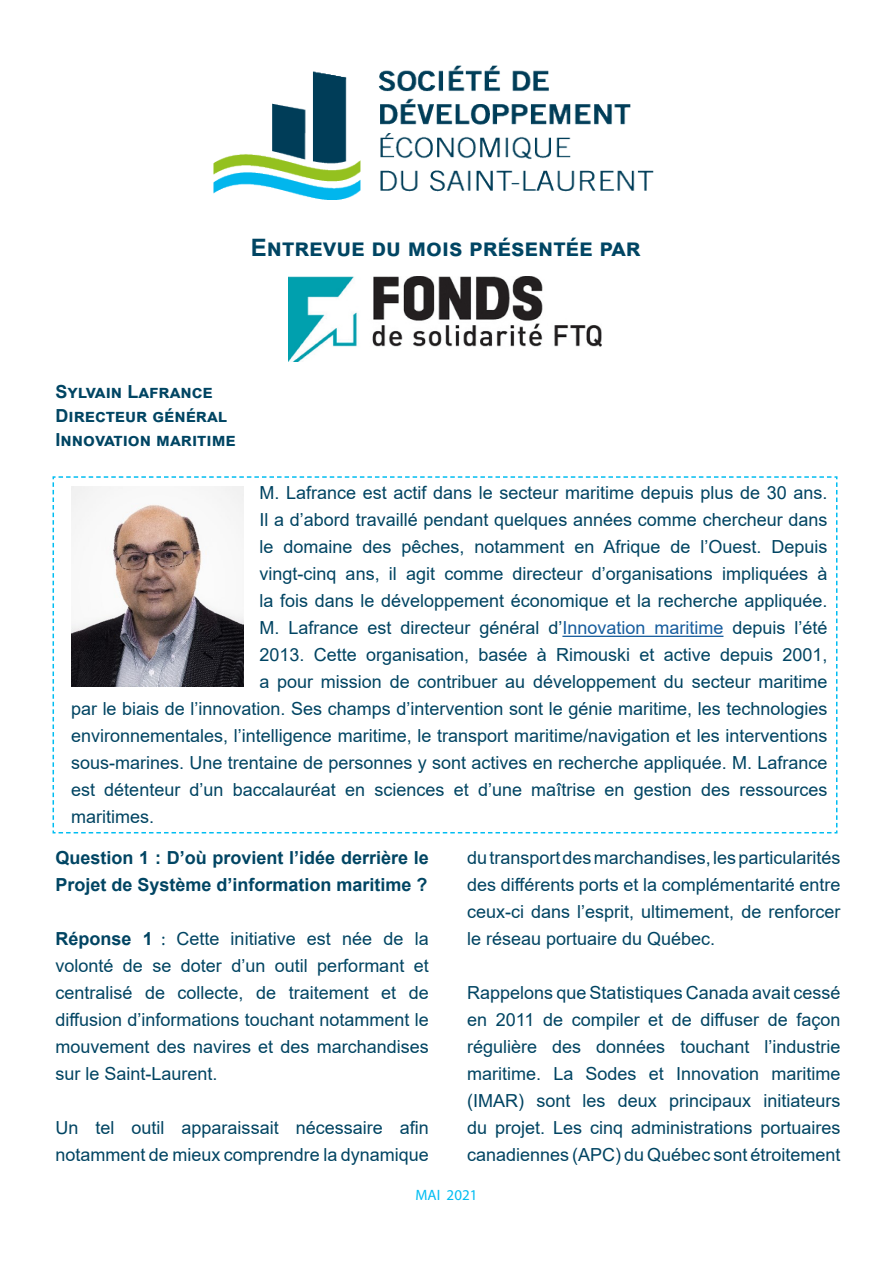
<style>
.page{position:relative;width:893px;height:1263px;background:#fff}
.page>*{position:absolute;margin:0;border:0;box-sizing:border-box;transform-origin:0 0}
.t1{font:700 24px "Arial";color:#004563}
.t2{font:18px/27px "Arial";color:#004462;text-align:justify}
.t3{font:700 18px/27px "Arial";color:#004563}
.t4{font:700 18px "Arial";letter-spacing:.025em;color:#004563}
.t5{font:15px "Myriad Pro";color:#00bdf2}
.s1{color:#175d9e}
.s2{font-weight:700}
.s3{font-family:"Myriad Pro"}
</style>
<div class="page">
<svg style="left:52px;top:476px;width:786px;height:358px"></svg>
<img style="left:72px;top:486px;width:172px;height:200px">
<img style="left:289px;top:276px;width:312px;height:85px">
<img style="left:214px;top:66px;width:440px;height:134px">
<p class="t1" style="left:251px;top:230px;width:386px">Entrevue du mois présentée par</p>
<p class="t4" style="left:55px;top:379px;width:159px">Sylvain Lafrance</p>
<p class="t3" style="left:55px;top:402px;width:173px">Directeur général</p>
<p class="t3" style="left:55px;top:426px;width:182px">Innovation maritime</p>
<p class="t2" style="left:259px;top:479px;width:570px">M. Lafrance est actif dans le secteur maritime depuis plus de 30 ans.</p>
<p class="t2" style="left:259px;top:506px;width:570px">Il a d’abord travaillé pendant quelques années comme chercheur dans</p>
<p class="t2" style="left:259px;top:533px;width:570px">le domaine des pêches, notamment en Afrique de l’Ouest. Depuis</p>
<p class="t2" style="left:259px;top:560px;width:570px">vingt-cinq ans, il agit comme directeur d’organisations impliquées à</p>
<p class="t2" style="left:259px;top:587px;width:570px">la fois dans le développement économique et la recherche appliquée.</p>
<p class="t2" style="left:259px;top:614px;width:570px">M. Lafrance est directeur général d’<span class="s1">Innovation maritime</span> depuis l’été</p>
<p class="t2" style="left:259px;top:641px;width:570px">2013. Cette organisation, basée à Rimouski et active depuis 2001,</p>
<p class="t2" style="left:259px;top:668px;width:570px">a pour mission de contribuer au développement du secteur maritime</p>
<p class="t2" style="left:71px;top:695px;width:758px">par le biais de l’innovation. Ses champs d’intervention sont le génie maritime, les technologies</p>
<p class="t2" style="left:71px;top:722px;width:758px">environnementales, l’intelligence maritime, le transport maritime/navigation et les interventions</p>
<p class="t2" style="left:71px;top:749px;width:758px">sous-marines. Une trentaine de personnes y sont actives en recherche appliquée. M. Lafrance</p>
<p class="t2" style="left:71px;top:776px;width:758px">est détenteur d’un baccalauréat en sciences et d’une maîtrise en gestion des ressources</p>
<p class="t2" style="left:71px;top:803px;width:84px">maritimes.</p>
<p class="t3" style="left:55px;top:844px;width:375px">Question 1 : D’où provient l’idée derrière le<br>Projet de Système d’information maritime ?</p>
<p class="t2" style="left:55px;top:925px;width:375px"><span class="s2">Réponse 1</span> <span class="s3">:</span> Cette initiative est née de la volonté de se doter d’un outil performant et centralisé de collecte, de traitement et de diffusion d’informations touchant notamment le mouvement des navires et des marchandises sur le Saint-Laurent.</p>
<p class="t2" style="left:467px;top:844px;width:375px">du transport des marchandises, les particularités des différents ports et la complémentarité entre ceux-ci dans l’esprit, ultimement, de renforcer le réseau portuaire du Québec.</p>
<p class="t2" style="left:467px;top:979px;width:375px">Rappelons que Statistiques Canada avait cessé en 2011 de compiler et de diffuser de façon régulière des données touchant l’industrie maritime. La Sodes et Innovation maritime (IMAR) sont les deux principaux initiateurs du projet. Les cinq administrations portuaires canadiennes (APC) du Québec sont étroitement</p>
<p class="t5" style="left:416px;top:1185px;width:63px">MAI 2021</p>
<p class="t2" style="left:55px;top:1114px;width:375px">Un tel outil apparaissait nécessaire afin notamment de mieux comprendre la dynamique</p>
</div>
